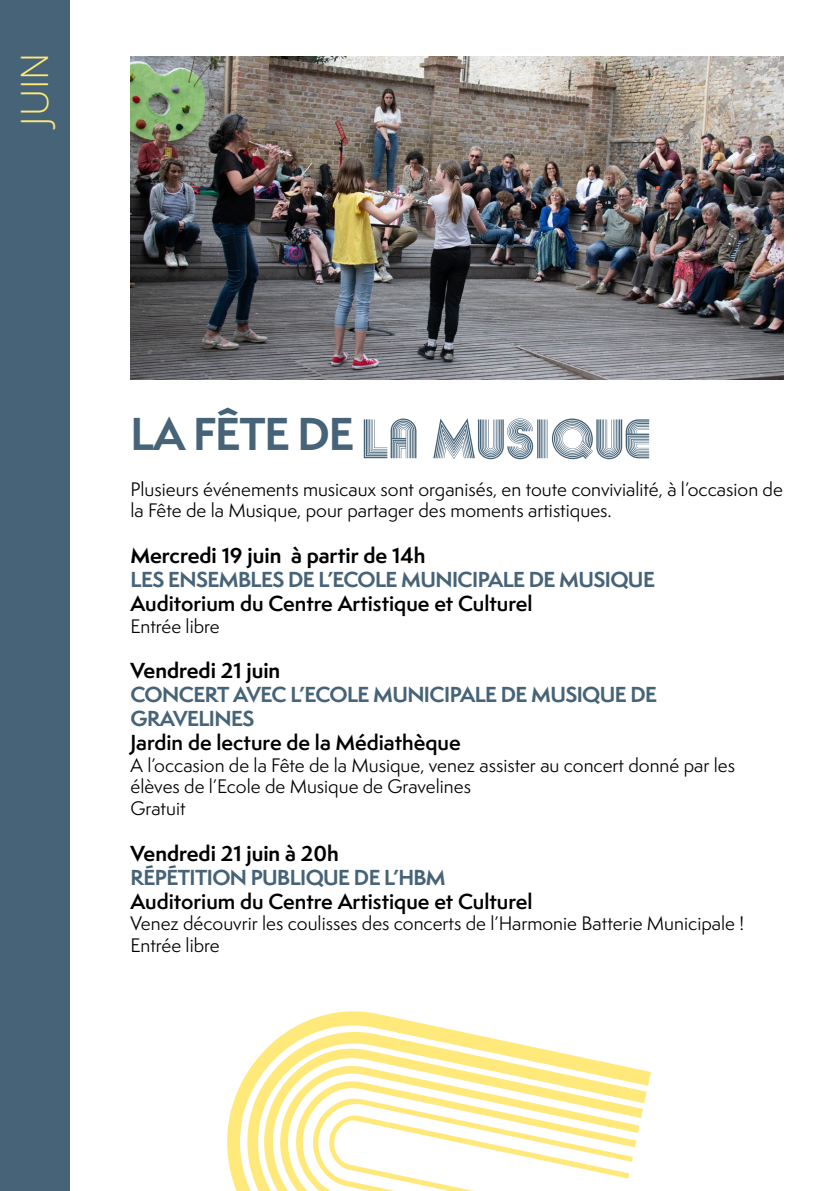
<style>
.page{position:relative;width:840px;height:1191px;background:#fff}
.page>*{position:absolute;margin:0;border:0;box-sizing:border-box;transform-origin:0 0}
.t1{font:51px "Akka";color:#466378}
.t2{font:300 37.6px "Open Sans";color:#ffe97a}
.t3{font:700 20px/24px "Semplicita Pro";letter-spacing:-.03em;color:#466378}
.t4{font:600 20px "Semplicita Pro";color:#000}
.t5{font:700 20px "Semplicita Pro";color:#000}
.t6{font:18px/21.6px "Semplicita Pro";color:#000}
</style>
<div class="page">
<div style="left:0;top:0;width:69px;height:1191px;background:#466378"></div>
<img style="left:130px;top:57px;width:652px;height:323px">
<h2 class="t2" style="left:9px;top:126px;width:75px;rotate:-90deg">JUIN</h2>
<h1 class="t1" style="left:130px;top:404px;width:522px"><sup>LA</sup> <sup>FÊTE</sup> <sup>DE</sup> LA MUSIQUE</h1>
<p class="t6" style="left:130px;top:478px;width:653px">Plusieurs événements musicaux sont organisés, en toute convivialité, à l’occasion de la Fête de la Musique, pour partager des moments artistiques.</p>
<p class="t5" style="left:130px;top:540px;width:296px">Mercredi 19 juin à partir de 14h</p>
<p class="t3" style="left:130px;top:567px;width:525px">LES ENSEMBLES DE L’ECOLE MUNICIPALE DE MUSIQUE</p>
<p class="t4" style="left:130px;top:589px;width:403px">Auditorium du Centre Artistique et Culturel</p>
<p class="t6" style="left:130px;top:615px;width:91px">Entrée libre</p>
<p class="t5" style="left:130px;top:655px;width:151px">Vendredi 21 juin</p>
<p class="t3" style="left:130px;top:682px;width:528px">CONCERT AVEC L’ECOLE MUNICIPALE DE MUSIQUE DE<br>GRAVELINES</p>
<p class="t4" style="left:130px;top:728px;width:331px">Jardin de lecture de la Médiathèque</p>
<p class="t6" style="left:130px;top:754px;width:605px">A l’occasion de la Fête de la Musique, venez assister au concert donné par les élèves de l’Ecole de Musique de Gravelines<br>Gratuit</p>
<p class="t5" style="left:130px;top:838px;width:209px">Vendredi 21 juin à 20h</p>
<p class="t3" style="left:130px;top:864px;width:316px">RÉPÉTITION PUBLIQUE DE L’HBM</p>
<p class="t4" style="left:130px;top:886px;width:403px">Auditorium du Centre Artistique et Culturel</p>
<p class="t6" style="left:130px;top:912px;width:614px">Venez découvrir les coulisses des concerts de l’Harmonie Batterie Municipale !<br>Entrée libre</p>
</div>
